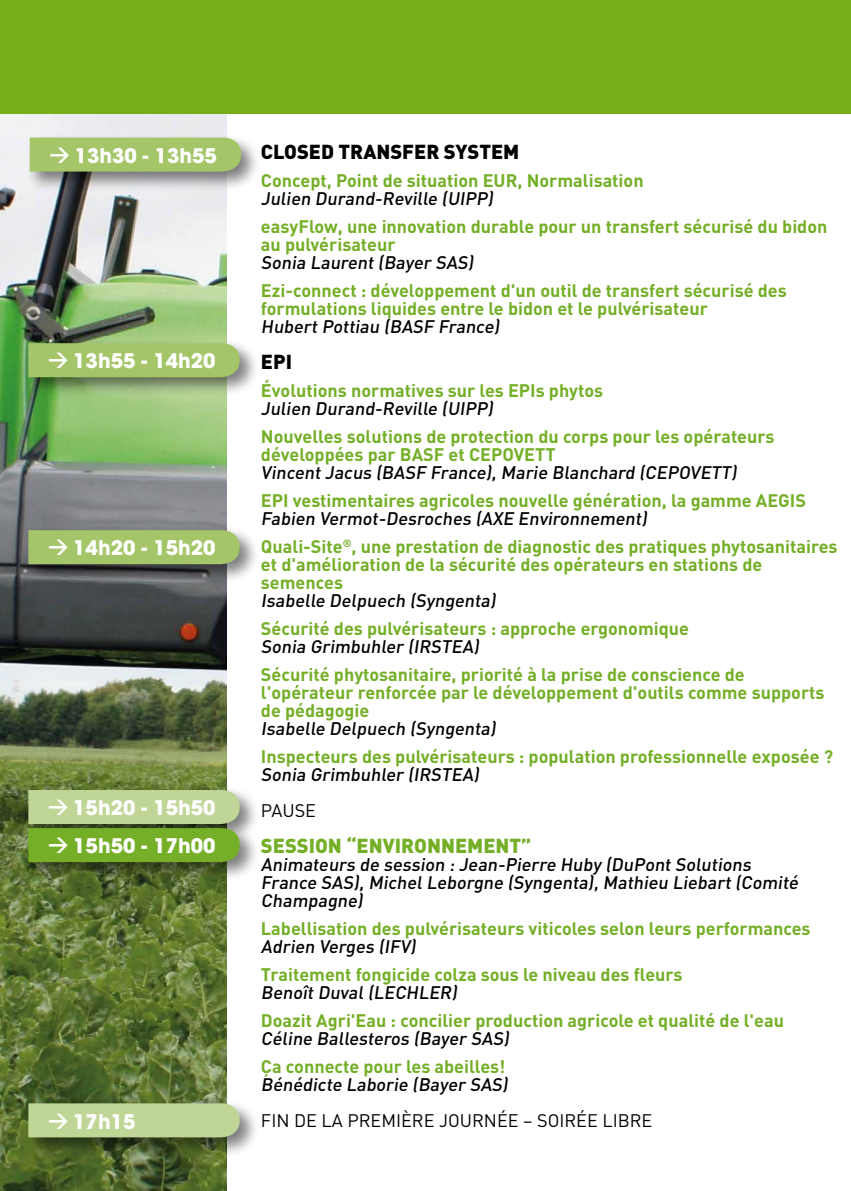
<style>
.page{position:relative;width:851px;height:1191px;background:#fff}
.page>*{position:absolute;margin:0;border:0;box-sizing:border-box;transform-origin:0 0}
.t1{font:700 20px "Avant Garde";color:#fff}
.t2{font:900 20px "DIN";color:#000}
.t3{font:900 20px "DIN";color:#74af27}
.t4{font:700 18px/18px "DIN";color:#74af27}
.t5{font:500 18px/18px "DIN";color:#000}
.t6{font:18px "DIN";color:#000}
.s1{font-family:"DIN"}
.s2{font-weight:500;color:#000}
</style>
<div class="page">
<img style="left:0;top:113px;width:227px;height:1078px">
<div style="left:0;top:0;width:850px;height:113px;background:#77ad1a"></div>
<div style="left:24px;top:1099px;width:235px;height:58px;background:#000;opacity:.5"></div>
<div style="left:28px;top:1103px;width:213px;height:34px;background:#c0d697"></div>
<div style="left:24px;top:786px;width:235px;height:58px;background:#000;opacity:.5"></div>
<div style="left:26px;top:134px;width:235px;height:58px;background:#000;opacity:.5"></div>
<div style="left:30px;top:137px;width:212px;height:34px;background:#a4c669"></div>
<div style="left:24px;top:339px;width:235px;height:58px;background:#000;opacity:.5"></div>
<div style="left:28px;top:343px;width:213px;height:34px;background:#a4c669"></div>
<div style="left:24px;top:526px;width:235px;height:58px;background:#000;opacity:.5"></div>
<div style="left:28px;top:530px;width:213px;height:34px;background:#a4c669"></div>
<div style="left:24px;top:824px;width:235px;height:58px;background:#000;opacity:.5"></div>
<svg style="left:28px;top:790px;width:213px;height:72px"></svg>
<p class="t1" style="left:49px;top:142px;width:169px"><span class="s1">&gt;</span> 13h30 - 13h55</p>
<p class="t1" style="left:48px;top:348px;width:169px"><span class="s1">&gt;</span> 13h55 - 14h20</p>
<p class="t1" style="left:48px;top:535px;width:169px"><span class="s1">&gt;</span> 14h20 - 15h20</p>
<p class="t1" style="left:48px;top:795px;width:169px"><span class="s1">&gt;</span> 15h20 - 15h50</p>
<p class="t1" style="left:48px;top:833px;width:169px"><span class="s1">&gt;</span> 15h50 - 17h00</p>
<p class="t1" style="left:48px;top:1108px;width:89px"><span class="s1">&gt;</span> 17h15</p>
<p class="t2" style="left:261px;top:138px;width:260px">CLOSED TRANSFER SYSTEM</p>
<p class="t4" style="left:261px;top:170px;width:384px">Concept, Point de situation EUR, Normalisation</p>
<p class="t5" style="left:261px;top:188px;width:237px">Julien Durand-Reville (UIPP)</p>
<p class="t4" style="left:261px;top:216px;width:568px">easyFlow, une innovation durable pour un transfert sécurisé du bidon au pulvérisateur</p>
<p class="t5" style="left:261px;top:252px;width:217px">Sonia Laurent (Bayer SAS)</p>
<p class="t4" style="left:261px;top:280px;width:527px">Ezi-connect : développement d'un outil de transfert sécurisé des formulations liquides entre le bidon et le pulvérisateur</p>
<p class="t5" style="left:261px;top:316px;width:243px">Hubert Pottiau (BASF France)</p>
<p class="t2" style="left:261px;top:348px;width:33px">EPI</p>
<p class="t4" style="left:261px;top:380px;width:344px">Évolutions normatives sur les EPIs phytos</p>
<p class="t5" style="left:261px;top:398px;width:237px">Julien Durand-Reville (UIPP)</p>
<p class="t4" style="left:261px;top:426px;width:515px">Nouvelles solutions de protection du corps pour les opérateurs développées par BASF et CEPOVETT</p>
<p class="t5" style="left:261px;top:462px;width:480px">Vincent Jacus (BASF France), Marie Blanchard (CEPOVETT)</p>
<p class="t4" style="left:261px;top:490px;width:546px">EPI vestimentaires agricoles nouvelle génération, la gamme AEGIS</p>
<p class="t4" style="left:261px;top:503px;width:578px;line-height:28px"><span class="s2">Fabien Vermot-Desroches (AXE Environnement)<br></span>Quali-Site<sup>®</sup>, une prestation de diagnostic des pratiques phytosanitaires</p>
<p class="t4" style="left:261px;top:554px;width:503px">et d'amélioration de la sécurité des opérateurs en stations de semences</p>
<p class="t5" style="left:261px;top:590px;width:239px">Isabelle Delpuech (Syngenta)</p>
<p class="t4" style="left:261px;top:618px;width:429px">Sécurité des pulvérisateurs : approche ergonomique</p>
<p class="t5" style="left:261px;top:636px;width:223px">Sonia Grimbuhler (IRSTEA)</p>
<p class="t4" style="left:261px;top:664px;width:565px">Sécurité phytosanitaire, priorité à la prise de conscience de l'opérateur renforcée par le développement d'outils comme supports de pédagogie</p>
<p class="t5" style="left:261px;top:718px;width:239px">Isabelle Delpuech (Syngenta)</p>
<p class="t4" style="left:261px;top:746px;width:573px">Inspecteurs des pulvérisateurs : population professionnelle exposée ?</p>
<p class="t5" style="left:261px;top:764px;width:223px">Sonia Grimbuhler (IRSTEA)</p>
<p class="t6" style="left:261px;top:799px;width:57px">PAUSE</p>
<p class="t3" style="left:261px;top:832px;width:272px">SESSION “ENVIRONNEMENT”</p>
<p class="t5" style="left:261px;top:854px;width:541px">Animateurs de session : Jean-Pierre Huby (DuPont Solutions<br>France SAS), Michel Leborgne (Syngenta), Mathieu Liebart (Comité<br>Champagne)</p>
<p class="t4" style="left:261px;top:918px;width:551px">Labellisation des pulvérisateurs viticoles selon leurs performances</p>
<p class="t5" style="left:261px;top:936px;width:159px">Adrien Verges (IFV)</p>
<p class="t4" style="left:261px;top:964px;width:423px">Traitement fongicide colza sous le niveau des fleurs</p>
<p class="t5" style="left:261px;top:982px;width:201px">Benoît Duval (LECHLER)</p>
<p class="t4" style="left:261px;top:1010px;width:524px">Doazit Agri'Eau : concilier production agricole et qualité de l'eau</p>
<p class="t5" style="left:261px;top:1028px;width:252px">Céline Ballesteros (Bayer SAS)</p>
<p class="t4" style="left:261px;top:1056px;width:246px">Ça connecte pour les abeilles!</p>
<p class="t5" style="left:261px;top:1074px;width:251px">Bénédicte Laborie (Bayer SAS)</p>
<p class="t6" style="left:261px;top:1109px;width:393px">FIN DE LA PREMIÈRE JOURNÉE – SOIRÉE LIBRE</p>
</div>
